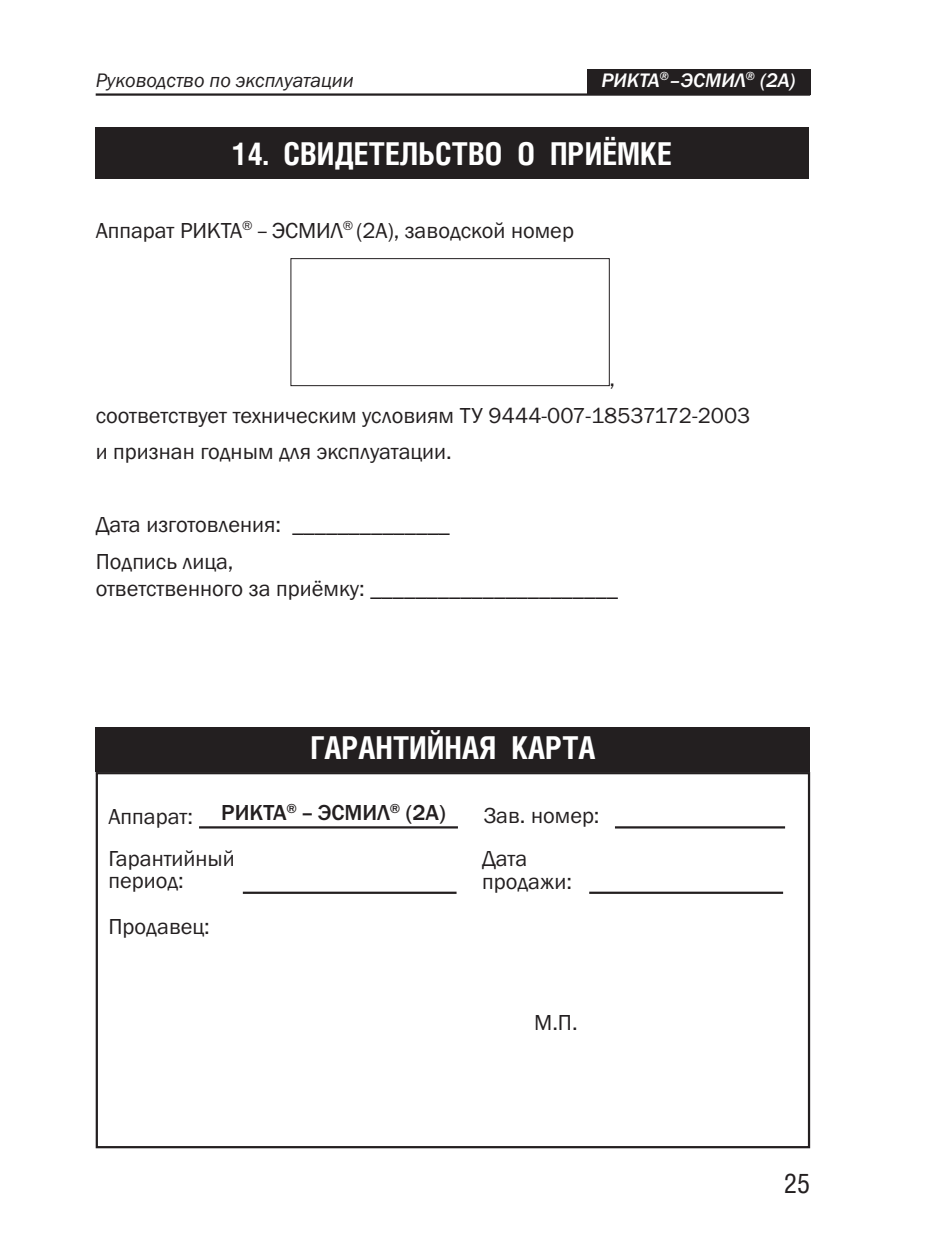
<style>
.page{position:relative;width:925px;height:1244px;background:#fff}
.page>*{position:absolute;margin:0;border:0;box-sizing:border-box;transform-origin:0 0}
.t1{font:700 31.5px "Helios Cond";color:#fff}
.t2{font:27px "Helios Cond";color:#231f20}
.t3{font:22.5px/36.7px "Franklin Gothic";color:#231f20}
.t4{font:500 22.5px "Franklin Gothic";color:#231f20}
.t5{font:italic 20.25px "Franklin Gothic";color:#231f20}
.t6{font:italic 500 20.25px "Franklin Gothic";color:#fff}
</style>
<div class="page">
<div style="left:96px;top:128px;width:713px;height:51px;background:#231f20"></div>
<div style="left:291px;top:258px;width:318px;height:128px;border:1px solid #231f20"></div>
<hr style="left:96px;top:93px;width:714px;height:3px;background:#231f20">
<div style="left:587px;top:69px;width:223px;height:26px;background:#231f20"></div>
<div style="left:96px;top:772px;width:714px;height:376px;border:2px solid #231f20"></div>
<hr style="left:199px;top:826px;width:259px;height:2px;background:#231f20">
<hr style="left:615px;top:826px;width:170px;height:2px;background:#231f20">
<hr style="left:243px;top:891px;width:213px;height:3px;background:#231f20">
<hr style="left:589px;top:891px;width:194px;height:3px;background:#231f20">
<div style="left:96px;top:727px;width:714px;height:45px;background:#231f20"></div>
<p class="t5" style="left:96px;top:68px;width:260px">Руководство по эксплуатации</p>
<p class="t6" style="left:601px;top:68px;width:196px">РИКТА<sup>®</sup>–ЭСМИЛ<sup>®</sup> (2А)</p>
<h1 class="t1" style="left:233px;top:142px;width:441px">14. СВИДЕТЕЛЬСТВО О ПРИЁМКЕ</h1>
<p class="t3" style="left:96px;top:211px;width:480px">Аппарат РИКТА<sup>®</sup> –ЭСМИЛ<sup>®</sup> (2А), заводской номер</p>
<p class="t3" style="left:96px;top:360px;width:656px;text-indent:514px">, соответствует техническим условиям ТУ 9444-007-18537172-2003 и признан годным для эксплуатации.</p>
<p class="t3" style="left:96px;top:506px;width:356px">Дата изготовления: ______________<br>Подпись лица,</p>
<p class="t3" style="left:96px;top:570px;width:524px">ответственного за приёмку: ______________________</p>
<h1 class="t1" style="left:310px;top:736px;width:287px">ГАРАНТИЙНАЯ КАРТА</h1>
<p class="t3" style="left:108px;top:798px;width:86px">Аппарат:</p>
<p class="t4" style="left:221px;top:799px;width:226px">РИКТА<sup>®</sup> – ЭСМИЛ<sup>®</sup> (2А)</p>
<p class="t3" style="left:484px;top:797px;width:117px">Зав. номер:</p>
<p class="t3" style="left:108px;top:846px;width:128px;line-height:22.5px">Гарантийный период:</p>
<p class="t3" style="left:482px;top:847px;width:91px;line-height:22.5px">Дата продажи:</p>
<p class="t3" style="left:108px;top:908px;width:103px">Продавец:</p>
<p class="t3" style="left:534px;top:1004px;width:45px">М.П.</p>
<p class="t2" style="left:784px;top:1174px;width:27px">25</p>
</div>
